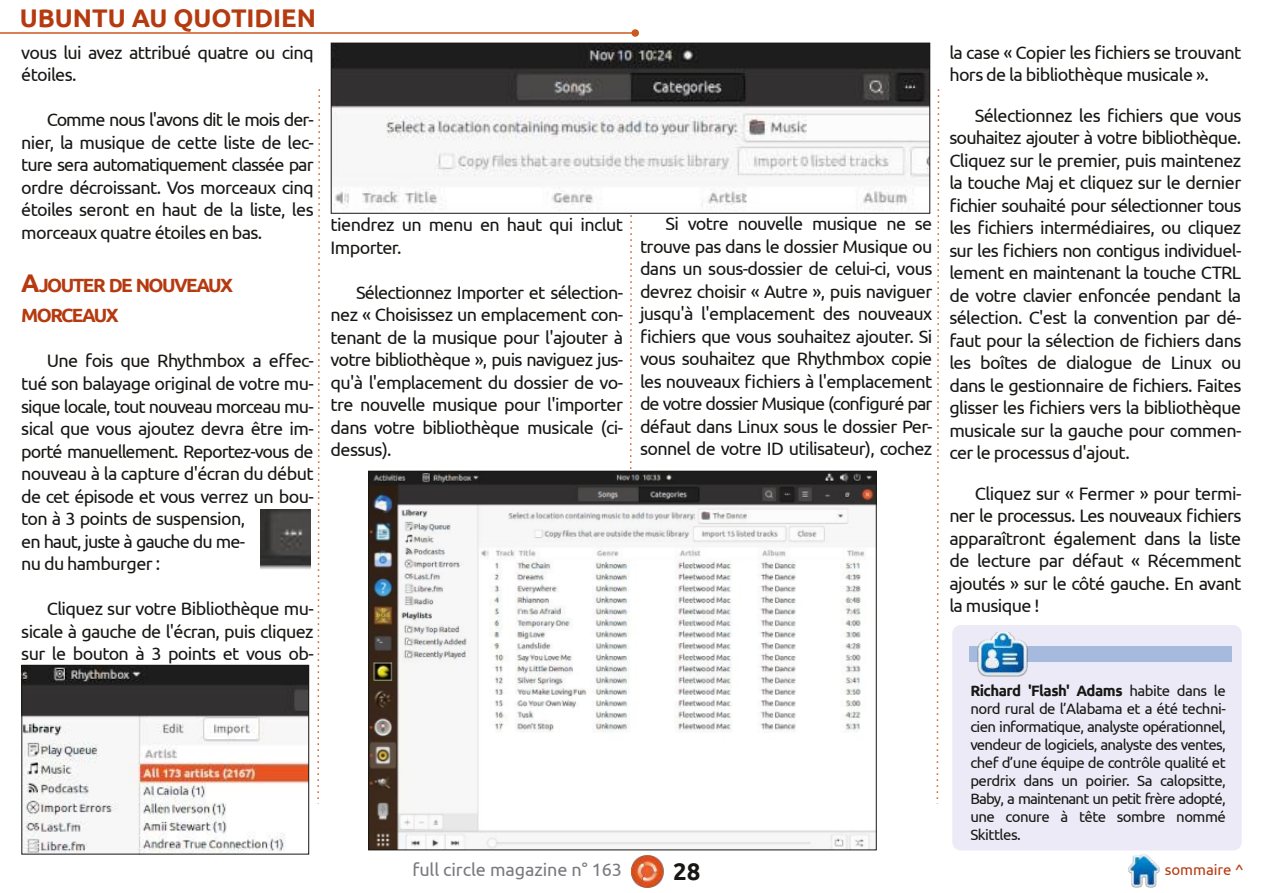
<style>
.page{position:relative;width:1263px;height:893px;background:#fff}
.page>*{position:absolute;margin:0;border:0;box-sizing:border-box;transform-origin:0 0}
.t1{font:700 25.5px "Ubuntu";color:#b53a10}
.t2{font:700 24px "Ubuntu";color:#181715}
.t3{font:700 19.2px/30.6px "Ubuntu";letter-spacing:-.08em;color:#b53a10}
.t4{font:18px/22.5px "Ubuntu";letter-spacing:-.035em;color:#181715;text-align:justify}
.t5{font:18px "Ubuntu";letter-spacing:-.005em;color:#79797f}
.t6{font:15px/18px "Ubuntu";letter-spacing:-.04em;color:#181715;text-align:justify}
.t7{font:15px "Ubuntu";letter-spacing:-.005em;color:#b53a10}
.s1{font-size:25.5px}
.s2{font-weight:700}
</style>
<div class="page">
<img style="left:631px;top:855px;width:33px;height:33px">
<img style="left:1128px;top:855px;width:32px;height:32px">
<hr style="left:0;top:32px;width:635px;height:2px;background:#cd581e">
<div style="left:631px;top:29px;width:8px;height:8px;background:#cd581e;border-radius:50%"></div>
<svg style="left:629px;top:213px;width:4px;height:258px"></svg>
<svg style="left:317px;top:89px;width:3px;height:715px"></svg>
<svg style="left:936px;top:89px;width:4px;height:715px"></svg>
<div style="left:952px;top:625px;width:290px;height:225px;background:#ebeaf6;border-radius:9px"></div>
<div style="left:969px;top:646px;width:262px;height:15px;background:#a5badd"></div>
<img style="left:977px;top:633px;width:50px;height:43px">
<img style="left:260px;top:509px;width:50px;height:60px">
<img style="left:24px;top:667px;width:283px;height:185px">
<div style="left:22px;top:665px;width:287px;height:189px;border:1px solid #181715"></div>
<img style="left:333px;top:45px;width:595px;height:166px">
<div style="left:331px;top:43px;width:599px;height:170px;border:1px solid #181715"></div>
<img style="left:371px;top:473px;width:503px;height:375px">
<h1 class="t1" style="left:20px;top:3px;width:298px">UBUNTU AU QUOTIDIEN</h1>
<p class="t4" style="left:21px;top:41px;width:294px">vous lui avez attribué quatre ou cinq étoiles.</p>
<p class="t4" style="left:21px;top:108px;width:294px;text-indent:26px">Comme nous l'avons dit le mois der&shy;nier, la musique de cette liste de lec&shy;ture sera automatiquement classée par ordre décroissant. Vos morceaux cinq étoiles seront en haut de la liste, les morceaux quatre étoiles en bas.</p>
<p class="t3" style="left:21px;top:269px;width:213px"><span class="s1">A</span>JOUTER DE NOUVEAUX<br>MORCEAUX</p>
<p class="t4" style="left:21px;top:350px;width:294px;text-align:left;text-indent:26px">Une fois que Rhythmbox a effec&shy;tué son balayage original de votre mu&shy;sique locale, tout nouveau morceau mu&shy;sical que vous ajoutez devra être im&shy;porté manuellement. Reportez-vous de nouveau à la capture d'écran du début de cet épisode et vous verrez un bou&shy;ton à 3 points de suspension,<br>en haut, juste à gauche du me-<br>nu du hamburger :</p>
<p class="t4" style="left:21px;top:597px;width:294px;text-indent:26px">Cliquez sur votre Bibliothèque mu&shy;sicale à gauche de l'écran, puis cliquez sur le bouton à 3 points et vous ob-</p>
<p class="t4" style="left:331px;top:213px;width:294px">tiendrez un menu en haut qui inclut<br>Importer.</p>
<p class="t4" style="left:331px;top:281px;width:294px;text-indent:26px">Sélectionnez Importer et sélection&shy;nez « Choisissez un emplacement con&shy;tenant de la musique pour l'ajouter à votre bibliothèque », puis naviguez jus&shy;qu'à l'emplacement du dossier de vo&shy;tre nouvelle musique pour l'importer dans votre bibliothèque musicale (ci&shy;dessus).</p>
<p class="t4" style="left:640px;top:212px;width:294px;text-indent:26px">Si votre nouvelle musique ne se trouve pas dans le dossier Musique ou dans un sous-dossier de celui-ci, vous devrez choisir « Autre », puis naviguer jusqu'à l'emplacement des nouveaux fichiers que vous souhaitez ajouter. Si vous souhaitez que Rhythmbox copie les nouveaux fichiers à l'emplacement de votre dossier Musique (configuré par défaut dans Linux sous le dossier Per&shy;sonnel de votre ID utilisateur), cochez</p>
<p class="t4" style="left:949px;top:41px;width:293px">la case « Copier les fichiers se trouvant hors de la bibliothèque musicale ».</p>
<p class="t4" style="left:949px;top:104px;width:294px;text-indent:26px">Sélectionnez les fichiers que vous souhaitez ajouter à votre bibliothèque.<br>Cliquez sur le premier, puis maintenez la touche Maj et cliquez sur le dernier fichier souhaité pour sélectionner tous les fichiers intermédiaires, ou cliquez sur les fichiers non contigus individuel&shy;lement en maintenant la touche CTRL de votre clavier enfoncée pendant la sélection. C'est la convention par dé&shy;faut pour la sélection de fichiers dans les boîtes de dialogue de Linux ou dans le gestionnaire de fichiers. Faites glisser les fichiers vers la bibliothèque musicale sur la gauche pour commen&shy;cer le processus d'ajout.</p>
<p class="t4" style="left:949px;top:482px;width:294px;text-indent:26px">Cliquez sur « Fermer » pour termi&shy;ner le processus. Les nouveaux fichiers apparaîtront également dans la liste de lecture par défaut « Récemment ajoutés » sur le côté gauche. En avant la musique !</p>
<p class="t6" style="left:970px;top:682px;width:257px"><span class="s2">Richard 'Flash' Adams</span> habite dans le nord rural de l’Alabama et a été techni&shy;cien informatique, analyste opérationnel, vendeur de logiciels, analyste des ventes, chef d’une équipe de contrôle qualité et perdrix dans un poirier. Sa calopsitte, Baby, a maintenant un petit frère adopté, une conure à tête sombre nommé Skittles.</p>
<p class="t5" style="left:412px;top:859px;width:211px">full circle magazine n° 163</p>
<h2 class="t2" style="left:673px;top:857px;width:29px">28</h2>
<p class="t7" style="left:1165px;top:861px;width:80px">sommaire ^</p>
</div>
